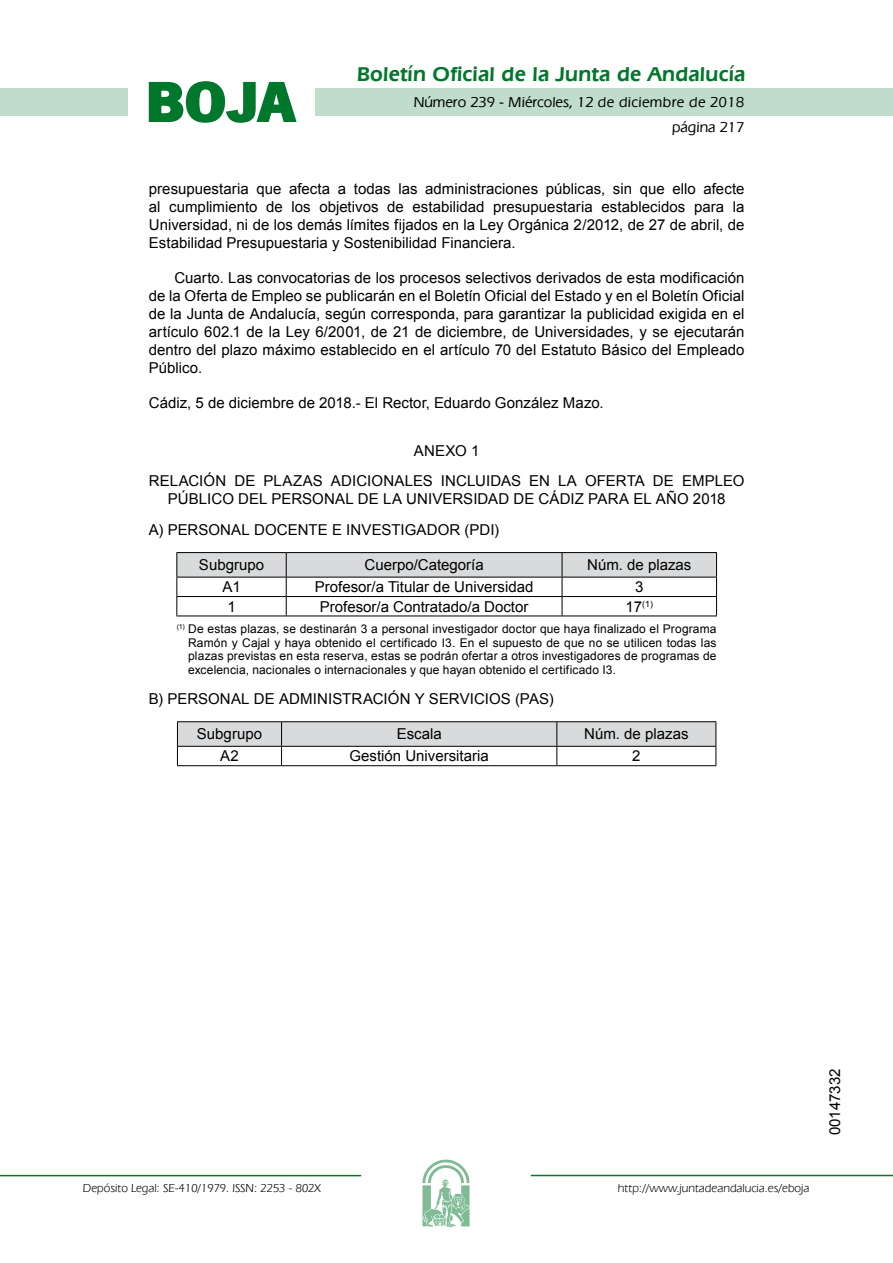
<style>
.page{position:relative;width:893px;height:1263px;background:#fff}
.page>*{position:absolute;margin:0;border:0;box-sizing:border-box;transform-origin:0 0}
.t1{font:700 57.75px "News Got T";color:#00782c;scale:1.14 1}
.t2{font:600 21px "Eras IT Cby BT";letter-spacing:.01em;color:#00782c}
.t3{font:15px/18px "Arial";color:#000;text-align:justify}
.t4{font:500 15px/24.5px "Eras IT Cby BT";color:#000;text-align:right}
.t5{font:12px/13.5px "Arial";letter-spacing:.01em;color:#000;text-align:justify}
.t6{font:12px "Eras IT Cby BT";color:#000}
.t7{font:8.7px "Arial";color:#000}
.s1{font-size:15px}
</style>
<div class="page">
<div style="left:315px;top:88px;width:577px;height:28px;background:#bfddca"></div>
<div style="left:0;top:88px;width:128px;height:28px;background:#bfddca"></div>
<hr style="left:0;top:1175px;width:361px;height:1px;background:#00782c">
<svg style="left:422px;top:1159px;width:47px;height:68px"></svg>
<hr style="left:531px;top:1175px;width:361px;height:1px;background:#00782c">
<svg style="left:148px;top:81px;width:149px;height:42px"></svg>
<hr style="left:176px;top:552px;width:110px;height:1px;background:#000">
<hr style="left:286px;top:552px;width:276px;height:1px;background:#000">
<hr style="left:562px;top:552px;width:155px;height:1px;background:#000">
<svg style="left:176px;top:553px;width:541px;height:63px"></svg>
<hr style="left:176px;top:616px;width:110px;height:1px;background:#000">
<hr style="left:286px;top:616px;width:276px;height:1px;background:#000">
<hr style="left:562px;top:616px;width:155px;height:1px;background:#000">
<hr style="left:177px;top:765px;width:104px;height:1px;background:#000">
<hr style="left:281px;top:765px;width:276px;height:1px;background:#000">
<hr style="left:557px;top:765px;width:159px;height:1px;background:#000">
<hr style="left:177px;top:721px;width:104px;height:1px;background:#000">
<hr style="left:281px;top:721px;width:276px;height:1px;background:#000">
<hr style="left:557px;top:721px;width:159px;height:1px;background:#000">
<svg style="left:177px;top:722px;width:539px;height:43px"></svg>
<hr style="left:177px;top:746px;width:104px;height:1px;background:#000">
<hr style="left:281px;top:746px;width:276px;height:1px;background:#000">
<hr style="left:557px;top:746px;width:159px;height:1px;background:#000">
<h1 class="t1" style="left:145px;top:68px;width:133px">BOJA</h1>
<h2 class="t2" style="left:357px;top:62px;width:390px">Boletín Oficial de la Junta de Andalucía</h2>
<p class="t4" style="left:414px;top:90px;width:332px">Número 239 - Miércoles, 12 de diciembre de 2018 página 217</p>
<p class="t3" style="left:149px;top:180px;width:597px">presupuestaria que afecta a todas las administraciones públicas, sin que ello afecte al cumplimiento de los objetivos de estabilidad presupuestaria establecidos para la Universidad, ni de los demás límites fijados en la Ley Orgánica 2/2012, de 27 de abril, de Estabilidad Presupuestaria y Sostenibilidad Financiera.</p>
<p class="t3" style="left:149px;top:269px;width:597px;text-indent:26px">Cuarto. Las convocatorias de los procesos selectivos derivados de esta modificación de la Oferta de Empleo se publicarán en el Boletín Oficial del Estado y en el Boletín Oficial de la Junta de Andalucía, según corresponda, para garantizar la publicidad exigida en el artículo 602.1 de la Ley 6/2001, de 21 de diciembre, de Universidades, y se ejecutarán dentro del plazo máximo establecido en el artículo 70 del Estatuto Básico del Empleado Público.</p>
<p class="t3" style="left:149px;top:394px;width:456px">Cádiz, 5 de diciembre de 2018.- El Rector, Eduardo González Mazo.</p>
<p class="t3" style="left:149px;top:435px;width:597px;line-height:30.8px;text-align:center">ANEXO 1<br>RELACIÓN DE PLAZAS ADICIONALES INCLUIDAS EN LA OFERTA DE EMPLEO</p>
<p class="t3" style="left:149px;top:484px;width:578px;line-height:30.8px;text-indent:19px">PÚBLICO DEL PERSONAL DE LA UNIVERSIDAD DE CÁDIZ PARA EL AÑO 2018<br>A) PERSONAL DOCENTE E INVESTIGADOR (PDI)</p>
<p class="t3" style="left:199px;top:556px;width:67px">Subgrupo</p>
<p class="t3" style="left:364px;top:556px;width:121px">Cuerpo/Categoría</p>
<p class="t3" style="left:587px;top:556px;width:106px">Núm. de plazas</p>
<p class="t3" style="left:222px;top:578px;width:20px">A1</p>
<p class="t3" style="left:315px;top:578px;width:220px">Profesor/a Titular de Universidad</p>
<p class="t3" style="left:635px;top:578px;width:10px">3</p>
<p class="t3" style="left:227px;top:598px;width:10px">1</p>
<p class="t3" style="left:320px;top:598px;width:210px">Profesor/a Contratado/a Doctor</p>
<p class="t7" style="left:625px;top:598px;width:29px"><span class="s1">17</span>(1)</p>
<p class="t5" style="left:188px;top:622px;width:530px;text-indent:-11px"><sup>(1)</sup> De estas plazas, se destinarán 3 a personal investigador doctor que haya finalizado el Programa Ramón y Cajal y haya obtenido el certificado I3. En el supuesto de que no se utilicen todas las plazas previstas en esta reserva, estas se podrán ofertar a otros investigadores de programas de excelencia, nacionales o internacionales y que hayan obtenido el certificado I3.</p>
<p class="t3" style="left:149px;top:690px;width:406px">B) PERSONAL DE ADMINISTRACIÓN Y SERVICIOS (PAS)</p>
<p class="t3" style="left:197px;top:725px;width:67px">Subgrupo</p>
<p class="t3" style="left:396px;top:725px;width:47px">Escala</p>
<p class="t3" style="left:584px;top:725px;width:106px">Núm. de plazas</p>
<p class="t3" style="left:220px;top:747px;width:20px">A2</p>
<p class="t3" style="left:349px;top:747px;width:141px">Gestión Universitaria</p>
<p class="t3" style="left:632px;top:747px;width:10px">2</p>
<p class="t6" style="left:83px;top:1181px;width:239px">Depósito Legal: SE-410/1979. ISSN: 2253 - 802X</p>
<p class="t6" style="left:618px;top:1181px;width:193px">http://www.juntadeandalucia.es/eboja</p>
<p class="t3" style="left:826px;top:1135px;width:68px;rotate:-90deg">00147332</p>
</div>
